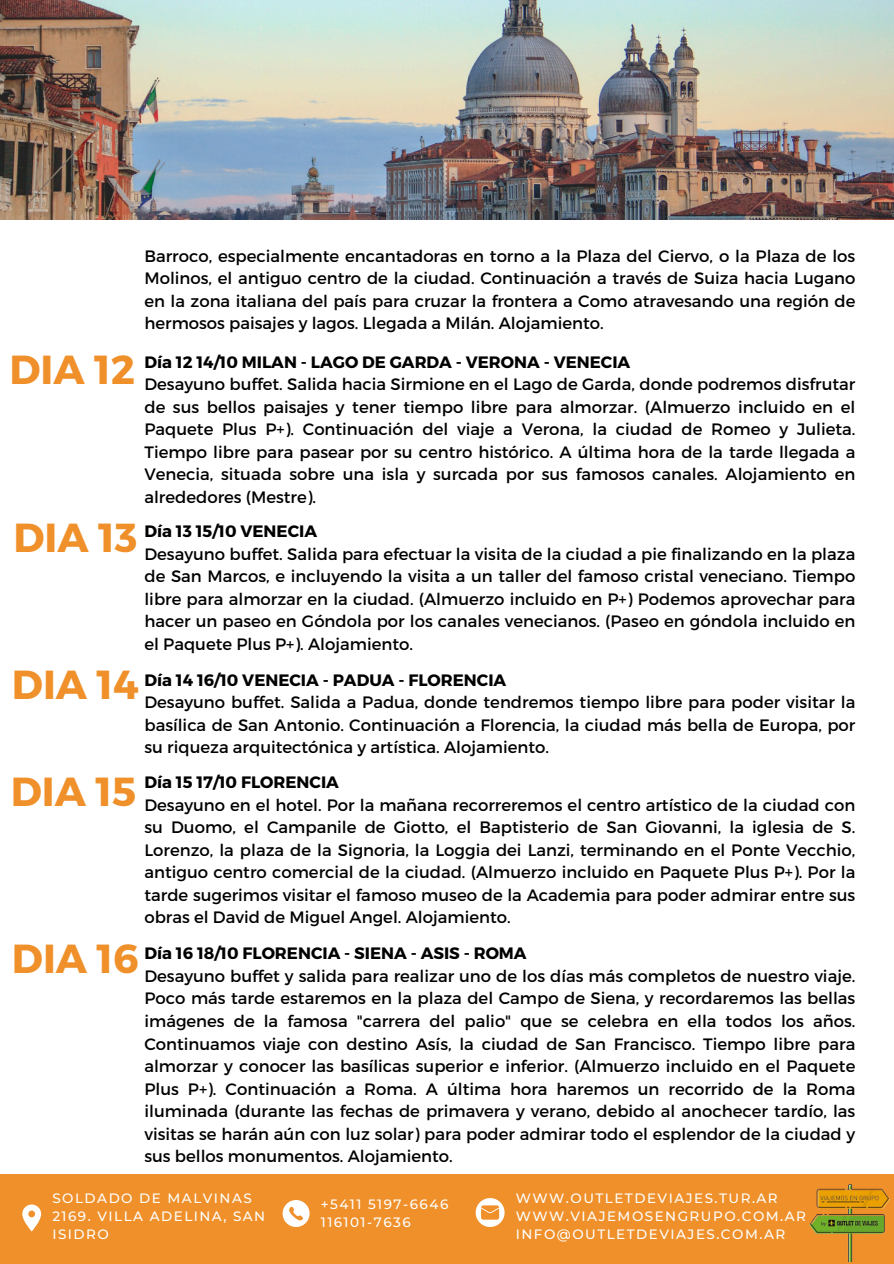
<style>
.page{position:relative;width:894px;height:1264px;background:#fff}
.page>*{position:absolute;margin:0;border:0;box-sizing:border-box;transform-origin:0 0}
.t1{font:700 40.5px "Montserrat";color:#ef902a}
.t2{font:16.5px/22.5px "Montserrat";color:#000}
.t3{font:500 13.5px/18px "Montserrat";letter-spacing:.11em;color:#fff}
.s1{font-weight:700}
</style>
<div class="page">
<img style="left:0;top:0;width:893px;height:219px">
<div style="left:0;top:1174px;width:893px;height:89px;background:#ef902a"></div>
<svg style="left:22px;top:1204px;width:19px;height:27px"></svg>
<svg style="left:475px;top:1198px;width:29px;height:28px"></svg>
<svg style="left:282px;top:1200px;width:27px;height:26px"></svg>
<img style="left:809px;top:1184px;width:81px;height:77px">
<p class="t1" style="left:9px;top:343px;width:127px">DIA 12</p>
<h1 class="t2" style="left:144px;top:244px;width:712px;text-align:justify">Barroco, especialmente encantadoras en torno a la Plaza del Ciervo, o la Plaza de los Molinos, el antiguo centro de la ciudad. Continuación a través de Suiza hacia Lugano en la zona italiana del país para cruzar la frontera a Como atravesando una región de hermosos paisajes y lagos. Llegada a Milán. Alojamiento.</h1>
<h1 class="t2" style="left:144px;top:350px;width:712px"><span class="s1">Día 12 14/10 MILAN - LAGO DE GARDA - VERONA - VENECIA<br></span>Desayuno buffet. Salida hacia Sirmione en el Lago de Garda, donde podremos disfrutar de sus bellos paisajes y tener tiempo libre para almorzar. (Almuerzo incluido en el Paquete Plus P+). Continuación del viaje a Verona, la ciudad de Romeo y Julieta.<br>Tiempo libre para pasear por su centro histórico. A última hora de la tarde llegada a Venecia, situada sobre una isla y surcada por sus famosos canales. Alojamiento en alrededores (Mestre).</h1>
<h2 class="t1" style="left:13px;top:511px;width:125px">DIA 13</h2>
<p class="t2" style="left:144px;top:519px;width:712px"><span class="s1">Día 13 15/10 VENECIA<br></span>Desayuno buffet. Salida para efectuar la visita de la ciudad a pie finalizando en la plaza de San Marcos, e incluyendo la visita a un taller del famoso cristal veneciano. Tiempo libre para almorzar en la ciudad. (Almuerzo incluido en P+) Podemos aprovechar para hacer un paseo en Góndola por los canales venecianos. (Paseo en góndola incluido en el Paquete Plus P+). Alojamiento.</p>
<p class="t2" style="left:144px;top:667px;width:712px"><span class="s1">Día 14 16/10 VENECIA - PADUA - FLORENCIA<br></span>Desayuno buffet. Salida a Padua, donde tendremos tiempo libre para poder visitar la basílica de San Antonio. Continuación a Florencia, la ciudad más bella de Europa, por su riqueza arquitectónica y artística. Alojamiento.</p>
<p class="t2" style="left:144px;top:770px;width:712px"><span class="s1">Día 15 17/10 FLORENCIA<br></span>Desayuno en el hotel. Por la mañana recorreremos el centro artístico de la ciudad con su Duomo, el Campanile de Giotto, el Baptisterio de San Giovanni, la iglesia de S.<br>Lorenzo, la plaza de la Signoria, la Loggia dei Lanzi, terminando en el Ponte Vecchio, antiguo centro comercial de la ciudad. (Almuerzo incluido en Paquete Plus P+). Por la tarde sugerimos visitar el famoso museo de la Academia para poder admirar entre sus obras el David de Miguel Angel. Alojamiento.</p>
<h2 class="t1" style="left:12px;top:658px;width:128px">DIA 14</h2>
<p class="t1" style="left:11px;top:764px;width:127px">DIA 15</p>
<p class="t1" style="left:12px;top:932px;width:128px">DIA 16</p>
<p class="t2" style="left:144px;top:941px;width:712px"><span class="s1">Día 16 18/10 FLORENCIA - SIENA - ASIS - ROMA<br></span>Desayuno buffet y salida para realizar uno de los días más completos de nuestro viaje.<br>Poco más tarde estaremos en la plaza del Campo de Siena, y recordaremos las bellas imágenes de la famosa "carrera del palio" que se celebra en ella todos los años.<br>Continuamos viaje con destino Asís, la ciudad de San Francisco. Tiempo libre para almorzar y conocer las basílicas superior e inferior. (Almuerzo incluido en el Paquete Plus P+). Continuación a Roma. A última hora haremos un recorrido de la Roma iluminada (durante las fechas de primavera y verano, debido al anochecer tardío, las visitas se harán aún con luz solar) para poder admirar todo el esplendor de la ciudad y sus bellos monumentos. Alojamiento.</p>
<h1 class="t3" style="left:52px;top:1189px;width:214px">SOLDADO DE MALVINAS<br>2169. VILLA ADELINA, SAN<br>ISIDRO</h1>
<h1 class="t3" style="left:321px;top:1195px;width:129px">+5411 5197-6646</h1>
<h2 class="t3" style="left:321px;top:1213px;width:91px">116101-7636</h2>
<h1 class="t3" style="left:515px;top:1189px;width:263px">WWW.OUTLETDEVIAJES.TUR.AR</h1>
<h2 class="t3" style="left:515px;top:1207px;width:291px">WWW.VIAJEMOSENGRUPO.COM.AR</h2>
<h2 class="t3" style="left:515px;top:1225px;width:271px">INFO@OUTLETDEVIAJES.COM.AR</h2>
</div>
